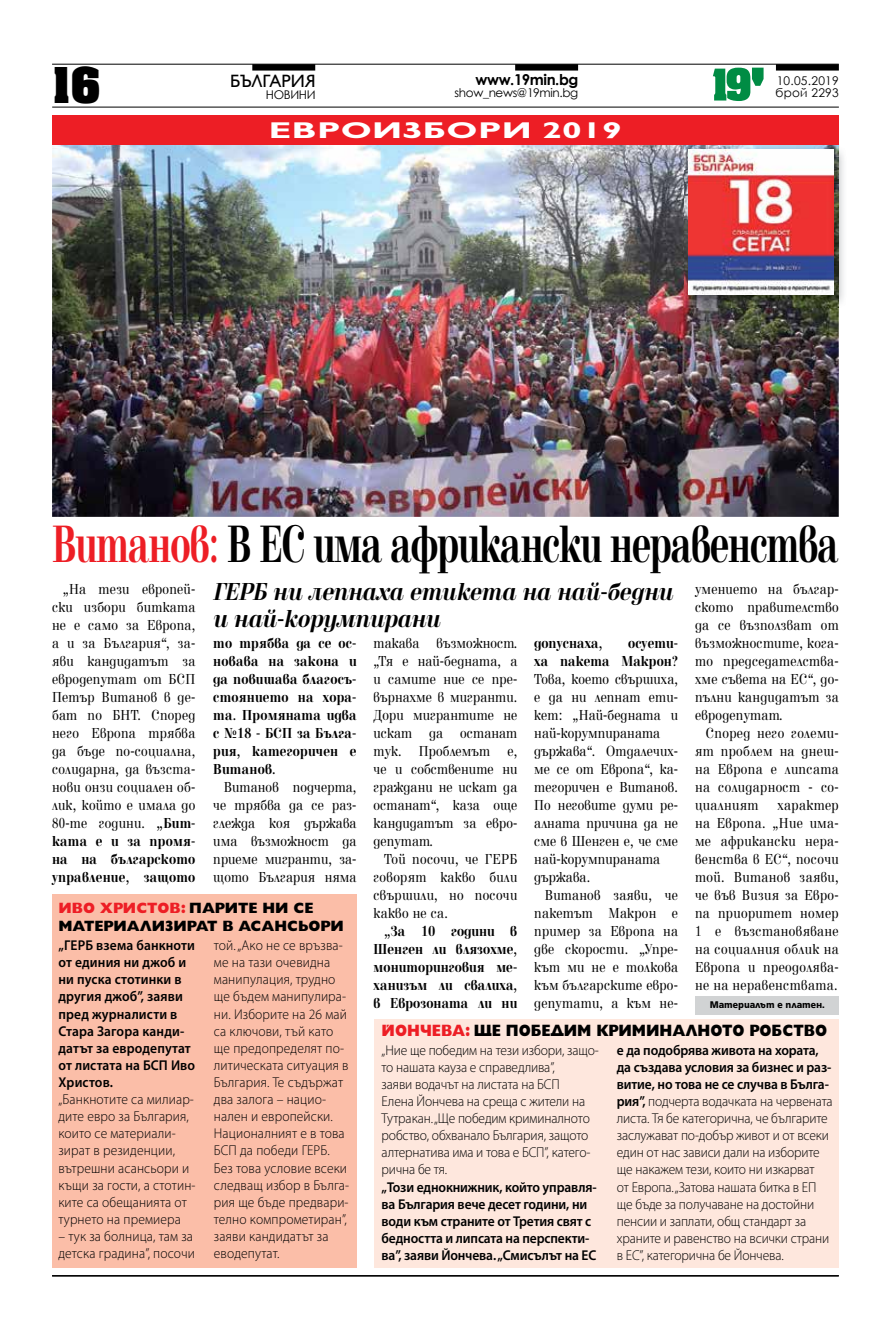
<style>
.page{position:relative;width:893px;height:1340px;background:#fff}
.page>*{position:absolute;margin:0;border:0;box-sizing:border-box;transform-origin:0 0}
.t1{font:700 54.45px "Elfin CYR";letter-spacing:-.025em;color:#000;scale:.67 1}
.t2{font:700 42px "Achen Cyr";color:#000}
.t3{font:italic 700 25.5px/27px "Elfin CYR";color:#000;scale:.85 1}
.t4{font:700 22.95px "Gilt";letter-spacing:.01em;color:#fff;scale:1.55 1}
.t5{font:18px "Gilt";color:#000}
.t6{font:800 16.5px "Gilt";color:#000;scale:.88 1}
.t7{font:15px/18px "Elfin CYR";letter-spacing:.02em;color:#000;text-align:justify;scale:.85 1}
.t8{font:700 15px/18px "Elfin CYR";letter-spacing:.01em;color:#000;text-align:justify;scale:.85 1}
.t9{font:800 15px/18px "Gilt";color:#000;scale:.96 1}
.t10{font:700 15px "Century Gothic";letter-spacing:-.03em;color:#000}
.t11{font:300 14.25px/17.1px "Myriad Pro";letter-spacing:-.005em;color:#000;scale:.95 1}
.t12{font:600 14.25px/17.1px "Myriad Pro";letter-spacing:-.005em;color:#000;scale:.95 1}
.t13{font:12px "Century Gothic";letter-spacing:-.03em;color:#000}
.t14{font:12px "Century Gothic";letter-spacing:.02em;color:#000}
.t15{font:900 10.5px "HS Grotesk Bg";color:#000}
.s1{color:#ed1e25}
.s2{font-weight:700}
.s3{font-weight:600}
</style>
<div class="page">
<hr style="left:52px;top:107px;width:787px;height:1px;background:#000">
<svg style="left:713px;top:68px;width:51px;height:33px"></svg>
<div style="left:253px;top:65px;width:61px;height:5px;background:#000"></div>
<div style="left:252px;top:64px;width:63px;height:7px;border:2px solid #000"></div>
<div style="left:516px;top:65px;width:61px;height:5px;background:#000"></div>
<div style="left:515px;top:64px;width:63px;height:7px;border:2px solid #000"></div>
<div style="left:777px;top:65px;width:61px;height:5px;background:#000"></div>
<div style="left:776px;top:64px;width:63px;height:7px;border:2px solid #000"></div>
<hr style="left:52px;top:1275px;width:787px;height:1px;background:#000">
<hr style="left:52px;top:64px;width:787px;height:1px;background:#000">
<img style="left:52px;top:145px;width:787px;height:372px">
<div style="left:52px;top:115px;width:787px;height:30px;background:#ed1e25"></div>
<div style="left:374px;top:1018px;width:465px;height:249px;background:#fee7dd"></div>
<div style="left:52px;top:894px;width:305px;height:373px;background:#fbbea8"></div>
<img style="left:684px;top:145px;width:160px;height:162px">
<img style="left:689px;top:150px;width:144px;height:144px">
<div style="left:695px;top:995px;width:144px;height:19px;background:#d1d3d4"></div>
<h2 class="t2" style="left:52px;top:56px;width:49px">16</h2>
<p class="t10" style="left:476px;top:68px;width:104px">www.19min.bg</p>
<p class="t13" style="left:455px;top:84px;width:125px">show_news@19min.bg</p>
<p class="t5" style="left:230px;top:72px;width:87px">БЪЛГАРИЯ</p>
<p class="t13" style="left:266px;top:87px;width:51px">НОВИНИ</p>
<h3 class="t4" style="left:269px;top:117px;width:229px">ЕВРОИЗБОРИ 2019</h3>
<p class="t13" style="left:777px;top:72px;width:63px">10.05.2019</p>
<p class="t14" style="left:775px;top:84px;width:65px">брой 2293</p>
<h1 class="t1" style="left:52px;top:515px;width:1176px"><span class="s1">Витанов:</span> В ЕС има африкански неравенства</h1>
<h3 class="t3" style="left:212px;top:578px;width:543px">ГЕРБ ни лепнаха етикета на най-бедни и най-корумпирани</h3>
<p class="t7" style="left:695px;top:580px;width:171px">умението на българ&shy;ското правителство да се възползват от възможностите, кога&shy;то председателства&shy;хме съвета на ЕС“, до&shy;пълни кандидатът за евродепутат.</p>
<p class="t7" style="left:695px;top:724px;width:171px;text-indent:11px">Според него големи&shy;ят проблем на днеш&shy;на Европа е липсата на солидарност - со&shy;циалният</p>
<p class="t7" style="left:52px;top:580px;width:170px;text-indent:11px">„На тези европей&shy;ски избори битката не е само за Европа, а и за България“, за&shy;яви кандидатът за евродепутат от БСП Петър Витанов в де&shy;бат по БНТ. Според него Европа трябва да бъде по-социална, солидарна, да възста&shy;нови онзи социален об&shy;лик, който е имала до 80-те години. <span class="s2">„Бит&shy;ката е и за промя&shy;на на българското управление, защото</span></p>
<p class="t8" style="left:213px;top:634px;width:170px">то трябва да се ос&shy;новава на закона и да повишава благосъ&shy;стоянието на хора&shy;та. Промяната идва с №18 - БСП за Бълга&shy;рия, категоричен е Витанов.</p>
<p class="t7" style="left:213px;top:778px;width:170px;text-indent:11px">Витанов подчерта, че трябва да се раз&shy;глежда коя държава има възможност да приеме мигранти, за&shy;щото България няма</p>
<p class="t7" style="left:374px;top:634px;width:171px">такава възможност. „Тя е най-бедната, а и самите ние се пре&shy;върнахме в мигранти.<br>Дори мигрантите не искат да останат тук. Проблемът е, че и собствените ни граждани не искат да останат“, каза още кандидатът за евро&shy;депутат.</p>
<p class="t7" style="left:374px;top:850px;width:171px;text-indent:11px">Той посочи, че ГЕРБ говорят какво били свършили, но посочи какво не са.</p>
<p class="t8" style="left:374px;top:922px;width:171px;text-indent:11px">„За 10 години в Шенген ли влязохме, мониторинговия ме&shy;ханизъм ли свалиха, в Еврозоната ли ни</p>
<p class="t8" style="left:534px;top:634px;width:171px;text-align:right">осуети-<br>ха пакета Макрон?</p>
<p class="t7" style="left:534px;top:670px;width:171px;text-align:left">Това, което свършиха, е да ни лепнат ети&shy;кет: „Най-бедната и най-корумпираната държава“. Отдалечих&shy;ме се от Европа“, ка&shy;тегоричен е Витанов.<br>По неговите думи ре&shy;алната причина да не сме в Шенген е, че сме най-корумпираната държава.</p>
<p class="t7" style="left:534px;top:886px;width:171px;text-indent:11px">Витанов заяви, че пакетът Макрон е пример за Европа на две скорости. „Упре&shy;кът ми не е толкова към българските евро&shy;депутати, а към не-</p>
<p class="t8" style="left:534px;top:634px;width:82px">допуснаха,</p>
<p class="t7" style="left:695px;top:796px;width:171px;text-indent:82px">характер на Европа. „Ние има&shy;ме африкански нера&shy;венства в ЕС“, посочи той. Витанов заяви, че във Визия за Евро&shy;па приоритет номер 1 е възстановяване на социалния облик на Европа и преодолява&shy;не на неравенствата.</p>
<p class="t9" style="left:58px;top:899px;width:299px"><span class="s1">ИВО ХРИСТОВ:</span> ПАРИТЕ НИ СЕ<br>МАТЕРИАЛИЗИРАТ В АСАНСЬОРИ</p>
<p class="t12" style="left:58px;top:936px;width:145px">„ГЕРБ взема банкноти от единия ни джоб и ни пуска стотинки в другия джоб”, заяви пред журналисти в<br>Стара Загора канди&shy;датът за евродепутат от листата на БСП Иво<br>Христов.</p>
<p class="t11" style="left:58px;top:1090px;width:146px">„Банкнотите са милиар&shy;дите евро за България, които се материали&shy;зират в резиденции, вътрешни асансьори и къщи за гости, а стотин&shy;ките са обещанията от турнето на премиера</p>
<p class="t11" style="left:58px;top:1227px;width:145px">– тук за болница, там за детска градина”, посочи</p>
<p class="t11" style="left:214px;top:936px;width:144px">той. „Ако не се връзва&shy;ме на тази очевидна манипулация, трудно ще бъдем манипулира&shy;ни. Изборите на 26 май са ключови, тъй като ще предопределят по&shy;литическата ситуация в<br>България. Те съдържат два залога – нацио&shy;нален и европейски.<br>Националният е в това<br>БСП да победи ГЕРБ.<br>Без това условие всеки следващ избор в Бълга&shy;рия ще бъде предвари&shy;телно компрометиран”, заяви кандидатът за еводепутат.</p>
<p class="t15" style="left:710px;top:999px;width:117px">Материалът е платен.</p>
<p class="t6" style="left:382px;top:1021px;width:508px"><span class="s1">ЙОНЧЕВА:</span> ЩЕ ПОБЕДИМ КРИМИНАЛНОТО РОБСТВО</p>
<p class="t11" style="left:382px;top:1041px;width:230px">„Ние ще победим на тези избори, защо&shy;то нашата кауза е справедлива”,<br>заяви водачът на листата на БСП<br>Елена Йончева на среща с жители на<br>Тутракан. „Ще победим криминалното робство, обхванало България, защото алтернатива има и това е БСП”, катего&shy;рична бе тя.</p>
<p class="t12" style="left:382px;top:1177px;width:228px">„Този еднокнижник, който управля&shy;ва България вече десет години, ни води към страните от Третия свят с бедността и липсата на перспекти&shy;ва”, заяви Йончева. „Смисълът на ЕС</p>
<p class="t11" style="left:617px;top:1041px;width:229px"><span class="s3">е да подобрява живота на хората, да създава условия за бизнес и раз&shy;витие, но това не се случва в Бълга&shy;рия”,</span> подчерта водачката на червената листа. Тя бе категорична, че българите заслужават по-добър живот и от всеки един от нас зависи дали на изборите ще накажем тези, които ни изкарват<br>от Европа. „Затова нашата битка в ЕП ще бъде за получаване на достойни пенсии и заплати, общ стандарт за храните и равенство на всички страни в ЕС”, категорична бе Йончева.</p>
</div>
